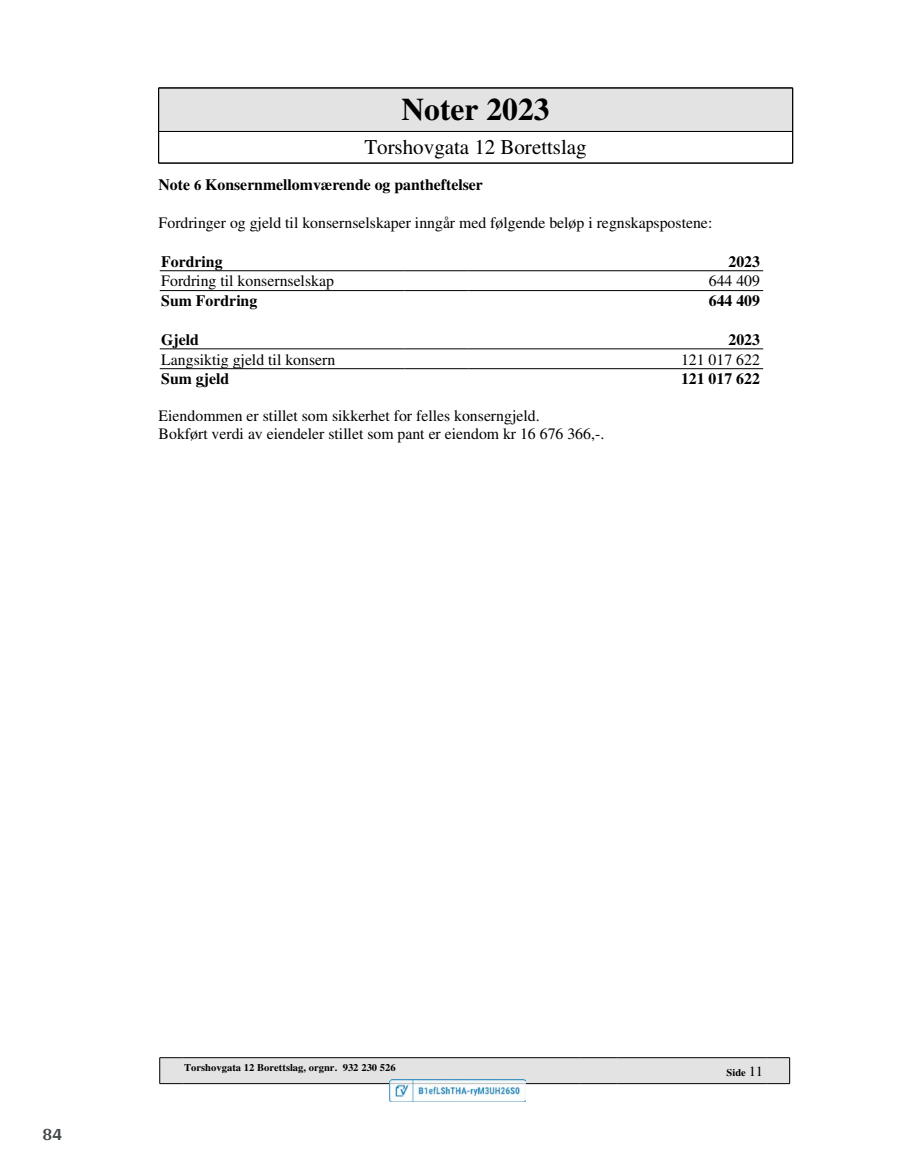
<style>
.page{position:relative;width:915px;height:1172px;background:#fff}
.page>*{position:absolute;margin:0;border:0;box-sizing:border-box;transform-origin:0 0}
.t1{font:700 31.5px "Times New Roman";color:#000}
.t2{font:21px "Times New Roman";color:#000}
.t3{font:700 18px "Arya";color:#414749}
.t4{font:15.9px/18.3px "Times New Roman";color:#000}
.t5{font:700 15.9px "Times New Roman";color:#000}
.t6{font:700 10.2px "Times New Roman";color:#000}
.s1{font-size:14.55px}
.s2{font-weight:400;font-size:14.1px}
</style>
<div class="page">
<div style="left:158px;top:88px;width:634px;height:43px;background:#e3e3e3"></div>
<hr style="left:158px;top:88px;width:634px;height:1px;background:#000">
<hr style="left:158px;top:88px;width:1px;height:43px;background:#000">
<hr style="left:792px;top:88px;width:1px;height:43px;background:#000">
<hr style="left:158px;top:131px;width:634px;height:1px;background:#000">
<hr style="left:158px;top:131px;width:1px;height:32px;background:#000">
<hr style="left:792px;top:131px;width:1px;height:32px;background:#000">
<hr style="left:158px;top:163px;width:634px;height:1px;background:#000">
<hr style="left:160px;top:270px;width:244px;height:1px;background:#000">
<hr style="left:404px;top:270px;width:64px;height:1px;background:#000">
<hr style="left:468px;top:270px;width:294px;height:1px;background:#000">
<hr style="left:160px;top:290px;width:244px;height:1px;background:#000">
<hr style="left:404px;top:290px;width:64px;height:1px;background:#000">
<hr style="left:468px;top:290px;width:294px;height:1px;background:#000">
<hr style="left:160px;top:349px;width:244px;height:1px;background:#000">
<hr style="left:404px;top:349px;width:64px;height:1px;background:#000">
<hr style="left:468px;top:349px;width:294px;height:1px;background:#000">
<hr style="left:160px;top:368px;width:244px;height:1px;background:#000">
<hr style="left:404px;top:368px;width:64px;height:1px;background:#000">
<hr style="left:468px;top:368px;width:294px;height:1px;background:#000">
<div style="left:182px;top:1058px;width:397px;height:25px;background:#e3e3e3"></div>
<div style="left:579px;top:1058px;width:38px;height:25px;background:#e3e3e3"></div>
<div style="left:617px;top:1058px;width:149px;height:25px;background:#e3e3e3"></div>
<svg style="left:159px;top:1057px;width:23px;height:27px"></svg>
<hr style="left:182px;top:1057px;width:397px;height:1px;background:#000">
<hr style="left:182px;top:1083px;width:397px;height:1px;background:#000">
<hr style="left:579px;top:1057px;width:38px;height:1px;background:#000">
<hr style="left:579px;top:1083px;width:38px;height:1px;background:#000">
<hr style="left:617px;top:1057px;width:149px;height:1px;background:#000">
<hr style="left:617px;top:1083px;width:149px;height:1px;background:#000">
<svg style="left:766px;top:1057px;width:24px;height:27px"></svg>
<img style="left:389px;top:1079px;width:136px;height:23px">
<h1 class="t1" style="left:401px;top:90px;width:149px">Noter 2023</h1>
<h2 class="t2" style="left:364px;top:135px;width:224px">Torshovgata 12 Borettslag</h2>
<p class="t5" style="left:158px;top:175px;width:326px">Note <span class="s1">6</span> Konsernmellomværende og pantheftelser</p>
<p class="t4" style="left:158px;top:213px;width:555px">Fordringer og gjeld til konsernselskaper inngår med følgende beløp i regnskapspostene:</p>
<p class="t5" style="left:161px;top:252px;width:63px">Fordring</p>
<p class="t5" style="left:728px;top:252px;width:33px">2023</p>
<p class="t4" style="left:161px;top:272px;width:174px">Fordring til konsernselskap</p>
<p class="t4" style="left:708px;top:272px;width:53px">644 409</p>
<p class="t5" style="left:161px;top:291px;width:97px">Sum Fordring</p>
<p class="t5" style="left:708px;top:291px;width:53px">644 409</p>
<p class="t5" style="left:161px;top:330px;width:39px">Gjeld</p>
<p class="t5" style="left:728px;top:330px;width:33px">2023</p>
<p class="t4" style="left:161px;top:350px;width:175px">Langsiktig gjeld til konsern</p>
<p class="t4" style="left:680px;top:350px;width:80px">121 017 622</p>
<p class="t5" style="left:161px;top:369px;width:69px">Sum gjeld</p>
<p class="t5" style="left:680px;top:369px;width:80px">121 017 622</p>
<p class="t4" style="left:158px;top:406px;width:447px">Eiendommen er stillet som sikkerhet for felles konserngjeld.<br>Bokført verdi av eiendeler stillet som pant er eiendom kr 16 676 366,-.</p>
<p class="t3" style="left:43px;top:1123px;width:21px">84</p>
<p class="t6" style="left:184px;top:1062px;width:213px">Torshovgata 12 Borettslag, orgnr. 932 230 526</p>
<p class="t6" style="left:726px;top:1066px;width:38px">Side <span class="s2">11</span></p>
</div>
